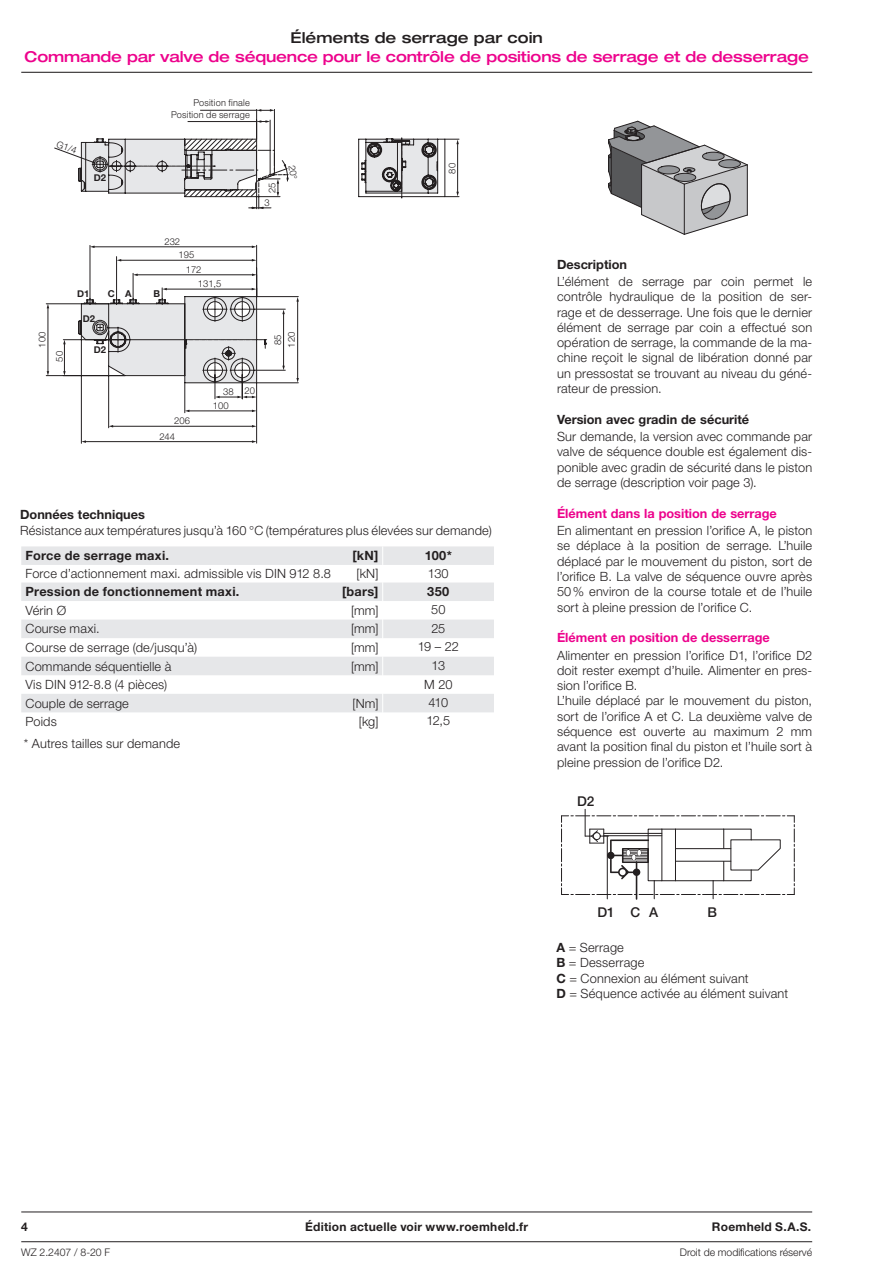
<style>
.page{position:relative;width:893px;height:1263px;background:#fff}
.page>*{position:absolute;margin:0;border:0;box-sizing:border-box;transform-origin:0 0}
.t1{font:500 expanded 15px "Helvetica Neue LT Pro";letter-spacing:-.01em;color:#ed028c}
.t2{font:500 expanded 15px "Helvetica Neue LT Pro";color:#231f20}
.t3{font:500 13.5px "Helvetica Neue";color:#231f20}
.t4{font:300 12.75px/15.3px "Helvetica Neue LT Pro";letter-spacing:.015em;color:#231f20;text-align:justify}
.t5{font:700 12.75px "Helvetica Neue LT Pro";color:#231f20}
.t6{font:700 12.75px "Helvetica Neue LT Pro";color:#ed028c}
.t7{font:700 12.75px "Helvetica Neue LT Pro";letter-spacing:.02em;color:#231f20}
.t8{font:700 12px "Helvetica Neue LT Pro";letter-spacing:.025em;color:#231f20}
.t9{font:300 10.5px "Helvetica Neue LT Pro";letter-spacing:-.005em;color:#231f20}
.t10{font:300 9.45px/14.7px "Helvetica Neue";color:#231f20}
.t11{font:300 9.45px/11.4px "Helvetica Neue LT Pro";letter-spacing:.02em;color:#231f20;text-align:right}
.t12{font:700 9.45px "Helvetica Neue";color:#231f20}
.s1{font-weight:700}
</style>
<div class="page">
<hr style="left:21px;top:72px;width:791px;height:1px;background:#231f20">
<svg style="left:561px;top:809px;width:234px;height:91px"></svg>
<svg style="left:608px;top:121px;width:140px;height:114px"></svg>
<svg style="left:46px;top:109px;width:413px;height:334px"></svg>
<svg style="left:77px;top:138px;width:369px;height:246px"></svg>
<svg style="left:63px;top:340px;width:3px;height:36px"></svg>
<hr style="left:48px;top:307px;width:1px;height:65px;background:#231f20">
<hr style="left:85px;top:441px;width:168px;height:1px;background:#231f20">
<svg style="left:252px;top:440px;width:5px;height:3px"></svg>
<svg style="left:81px;top:440px;width:5px;height:3px"></svg>
<hr style="left:112px;top:426px;width:141px;height:1px;background:#231f20">
<hr style="left:94px;top:247px;width:159px;height:1px;background:#231f20">
<hr style="left:120px;top:260px;width:133px;height:1px;background:#231f20">
<hr style="left:137px;top:275px;width:116px;height:1px;background:#231f20">
<hr style="left:166px;top:289px;width:87px;height:1px;background:#231f20">
<hr style="left:297px;top:301px;width:1px;height:78px;background:#231f20">
<svg style="left:296px;top:297px;width:3px;height:5px"></svg>
<svg style="left:296px;top:378px;width:3px;height:5px"></svg>
<hr style="left:283px;top:313px;width:1px;height:53px;background:#231f20">
<svg style="left:282px;top:366px;width:3px;height:4px"></svg>
<hr style="left:189px;top:411px;width:64px;height:1px;background:#231f20">
<svg style="left:215px;top:396px;width:42px;height:2px"></svg>
<svg style="left:54px;top:139px;width:49px;height:25px"></svg>
<hr style="left:457px;top:143px;width:1px;height:50px;background:#231f20">
<svg style="left:249px;top:207px;width:22px;height:2px"></svg>
<svg style="left:257px;top:109px;width:17px;height:3px"></svg>
<svg style="left:257px;top:120px;width:13px;height:3px"></svg>
<hr style="left:21px;top:1241px;width:791px;height:1px;background:#231f20">
<hr style="left:21px;top:1212px;width:791px;height:1px;background:#231f20">
<hr style="left:200px;top:110px;width:58px;height:1px;background:#231f20">
<hr style="left:188px;top:121px;width:70px;height:1px;background:#231f20">
<svg style="left:21px;top:546px;width:473px;height:166px;fill:#e6e7e9"></svg>
<svg style="left:382px;top:546px;width:1px;height:166px"></svg>
<svg style="left:182px;top:150px;width:115px;height:47px"></svg>
<p class="t2" style="left:291px;top:28px;width:254px">Éléments de serrage par coin</p>
<p class="t1" style="left:25px;top:47px;width:786px">Commande par valve de séquence pour le contrôle de positions de serrage et de desserrage</p>
<p class="t10" style="left:60px;top:137px;width:22px;rotate:20deg">G1/4</p>
<p class="t12" style="left:94px;top:170px;width:14px">D2</p>
<p class="t11" style="left:171px;top:97px;width:80px">Position finale<br>Position de serrage</p>
<p class="t10" style="left:164px;top:234px;width:17px">232</p>
<p class="t10" style="left:179px;top:247px;width:17px">195</p>
<p class="t12" style="left:77px;top:287px;width:14px">D1</p>
<p class="t12" style="left:108px;top:287px;width:25px">C A</p>
<p class="t12" style="left:153px;top:287px;width:8px">B</p>
<p class="t12" style="left:83px;top:311px;width:14px">D2</p>
<p class="t10" style="left:198px;top:262px;width:25px;text-indent:-12px">172<br>131,5</p>
<p class="t10" style="left:265px;top:193px;width:12px;rotate:-90deg">25</p>
<p class="t10" style="left:265px;top:195px;width:7px">3</p>
<p class="t10" style="left:35px;top:348px;width:17px;rotate:-90deg">100</p>
<p class="t10" style="left:284px;top:348px;width:17px;rotate:-90deg">120</p>
<p class="t10" style="left:270px;top:345px;width:12px;rotate:-90deg">85</p>
<p class="t12" style="left:94px;top:342px;width:14px">D2</p>
<p class="t10" style="left:52px;top:362px;width:12px;rotate:-90deg">50</p>
<p class="t10" style="left:223px;top:384px;width:33px">38 20</p>
<p class="t10" style="left:174px;top:413px;width:17px">206</p>
<p class="t10" style="left:159px;top:429px;width:17px">244</p>
<p class="t10" style="left:213px;top:398px;width:17px">100</p>
<p class="t10" style="left:444px;top:174px;width:12px;rotate:-90deg">80</p>
<p class="t5" style="left:20px;top:507px;width:126px">Données techniques</p>
<p class="t4" style="left:20px;top:522px;width:473px">Résistance aux températures jusqu’à 160 °C (températures plus élevées sur demande)</p>
<p class="t7" style="left:26px;top:548px;width:145px">Force de serrage maxi.</p>
<p class="t5" style="left:352px;top:548px;width:27px">[kN]</p>
<p class="t5" style="left:425px;top:547px;width:29px">100*</p>
<p class="t4" style="left:26px;top:566px;width:307px">Force d’actionnement maxi. admissible vis DIN 912 8.8</p>
<p class="t4" style="left:356px;top:566px;width:24px">[kN]</p>
<p class="t4" style="left:428px;top:566px;width:22px">130</p>
<p class="t7" style="left:26px;top:584px;width:215px">Pression de fonctionnement maxi.</p>
<p class="t5" style="left:342px;top:584px;width:38px">[bars]</p>
<p class="t5" style="left:427px;top:583px;width:24px">350</p>
<p class="t4" style="left:26px;top:602px;width:42px">Vérin Ø</p>
<p class="t4" style="left:351px;top:602px;width:29px">[mm]</p>
<p class="t4" style="left:431px;top:602px;width:16px">50</p>
<p class="t4" style="left:26px;top:621px;width:76px">Course maxi.</p>
<p class="t4" style="left:351px;top:621px;width:29px">[mm]</p>
<p class="t4" style="left:431px;top:620px;width:15px">25</p>
<p class="t4" style="left:26px;top:639px;width:173px">Course de serrage (de/jusqu’à)</p>
<p class="t4" style="left:351px;top:639px;width:29px">[mm]</p>
<p class="t4" style="left:418px;top:639px;width:43px">19 – 22</p>
<p class="t4" style="left:26px;top:658px;width:147px">Commande séquentielle à</p>
<p class="t4" style="left:351px;top:658px;width:29px">[mm]</p>
<p class="t4" style="left:432px;top:658px;width:15px">13</p>
<p class="t4" style="left:26px;top:677px;width:143px">Vis DIN 912-8.8 (4 pièces)</p>
<p class="t4" style="left:424px;top:676px;width:30px">M 20</p>
<p class="t4" style="left:26px;top:695px;width:105px">Couple de serrage</p>
<p class="t4" style="left:353px;top:695px;width:27px">[Nm]</p>
<p class="t4" style="left:428px;top:695px;width:21px">410</p>
<p class="t4" style="left:26px;top:713px;width:33px">Poids</p>
<p class="t4" style="left:359px;top:713px;width:21px">[kg]</p>
<p class="t4" style="left:426px;top:712px;width:25px">12,5</p>
<p class="t4" style="left:24px;top:736px;width:158px">* Autres tailles sur demande</p>
<p class="t5" style="left:557px;top:256px;width:72px">Description</p>
<p class="t4" style="left:557px;top:273px;width:257px">L’élément de serrage par coin permet le contrôle hydraulique de la position de ser&shy;rage et de desserrage. Une fois que le dernier élément de serrage par coin a effectué son opération de serrage, la commande de la ma&shy;chine reçoit le signal de libération donné par un pressostat se trouvant au niveau du géné&shy;rateur de pression.</p>
<p class="t5" style="left:557px;top:411px;width:194px">Version avec gradin de sécurité</p>
<p class="t4" style="left:557px;top:429px;width:257px">Sur demande, la version avec commande par valve de séquence double est également dis&shy;ponible avec gradin de sécurité dans le piston de serrage (description voir page 3).</p>
<p class="t6" style="left:557px;top:505px;width:221px">Élément dans la position de serrage</p>
<p class="t4" style="left:557px;top:523px;width:257px">En alimentant en pression l’orifice A, le piston se déplace à la position de serrage. L’huile déplacé par le mouvement du piston, sort de l’orifice B. La valve de séquence ouvre après 50% environ de la course totale et de l’huile sort à pleine pression de l’orifice C.</p>
<p class="t6" style="left:557px;top:630px;width:214px">Élément en position de desserrage</p>
<p class="t4" style="left:557px;top:647px;width:257px;text-align:left">Alimenter en pression l’orifice D1, l’orifice D2 doit rester exempt d’huile. Alimenter en pres&shy;sion l’orifice B.<br>L’huile déplacé par le mouvement du piston, sort de l’orifice A et C. La deuxième valve de séquence est ouverte au maximum 2 mm avant la position final du piston et l’huile sort à pleine pression de l’orifice D2.</p>
<p class="t3" style="left:577px;top:793px;width:19px">D2</p>
<p class="t3" style="left:597px;top:904px;width:62px">D1 CA</p>
<p class="t3" style="left:707px;top:904px;width:11px">B</p>
<p class="t4" style="left:556px;top:940px;width:233px;text-align:left"><span class="s1">A</span> = Serrage<br><span class="s1">B</span> = Desserrage<br><span class="s1">C</span> = Connexion au élément suivant<br><span class="s1">D</span> = Séquence activée au élément suivant</p>
<p class="t8" style="left:21px;top:1220px;width:8px">4</p>
<p class="t8" style="left:305px;top:1220px;width:225px">Édition actuelle voir www.roemheld.fr</p>
<p class="t8" style="left:712px;top:1220px;width:101px">Roemheld S.A.S.</p>
<p class="t9" style="left:21px;top:1245px;width:90px">WZ 2.2407 / 8-20 F</p>
<p class="t9" style="left:680px;top:1245px;width:134px">Droit de modifications réservé</p>
</div>
